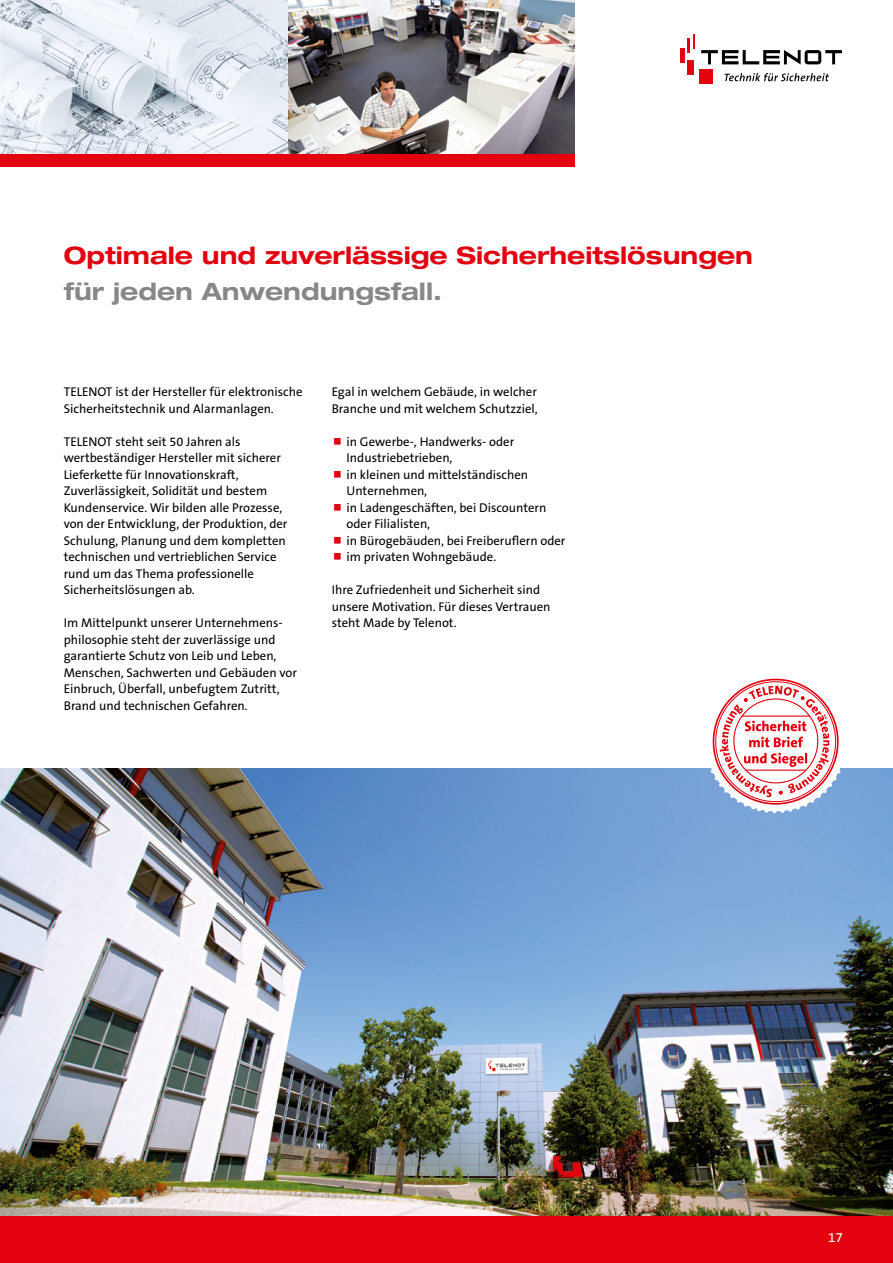
<style>
.page{position:relative;width:893px;height:1263px;background:#fff}
.page>*{position:absolute;margin:0;border:0;box-sizing:border-box;transform-origin:0 0}
.t1{font:700 expanded 24px "Helvetica Neue LT Pro";color:#e3000f}
.t2{font:700 expanded 24px "Helvetica Neue LT Pro";color:#878786}
.t3{font:13.5px "The Sans B Plus W5 Plain";color:#fff}
.t4{font:12.75px/16.5px "The Sans B Plus W5 Plain";color:#000}
</style>
<div class="page">
<div style="left:0;top:1215px;width:893px;height:48px;background:#e3000f"></div>
<div style="left:699px;top:69px;width:13px;height:15px;background:#e3000f"></div>
<hr style="left:680px;top:48px;width:4px;height:15px;background:#e3000f">
<hr style="left:687px;top:38px;width:3px;height:15px;background:#e3000f">
<svg style="left:693px;top:34px;width:1px;height:14px"></svg>
<div style="left:687px;top:60px;width:7px;height:15px;background:#e3000f"></div>
<svg style="left:724px;top:73px;width:105px;height:8px"></svg>
<svg style="left:701px;top:50px;width:141px;height:15px"></svg>
<img style="left:0;top:769px;width:893px;height:446px">
<div style="left:0;top:153px;width:574px;height:14px;background:#e3000f"></div>
<img style="left:287px;top:0;width:287px;height:153px">
<svg style="left:0;top:0;width:287px;height:153px"></svg>
<svg style="left:699px;top:678px;width:154px;height:140px"></svg>
<h1 class="t1" style="left:64px;top:240px;width:691px">Optimale und zuverlässige Sicherheitslösungen</h1>
<h1 class="t2" style="left:64px;top:276px;width:380px">für jeden Anwendungsfall.</h1>
<p class="t4" style="left:64px;top:384px;width:240px">TELENOT ist der Hersteller für elektronische<br>Sicherheitstechnik und Alarmanlagen.</p>
<p class="t4" style="left:64px;top:433px;width:225px">TELENOT steht seit 50 Jahren als wertbeständiger Hersteller mit sicherer Lieferkette für Innovationskraft, Zuverlässigkeit, Solidität und bestem Kundenservice. Wir bilden alle Prozesse, von der Entwicklung, der Produktion, der Schulung, Planung und dem kompletten technischen und vertrieblichen Service rund um das Thema professionelle Sicherheitslösungen ab.</p>
<p class="t4" style="left:64px;top:615px;width:235px">Im Mittelpunkt unserer Unternehmens&shy;philosophie steht der zuverlässige und garantierte Schutz von Leib und Leben, Menschen, Sachwerten und Gebäuden vor Einbruch, Überfall, unbefugtem Zutritt, Brand und technischen Gefahren.</p>
<p class="t4" style="left:332px;top:384px;width:208px">Egal in welchem Gebäude, in welcher<br>Branche und mit welchem Schutzziel,</p>
<p class="t4" style="left:347px;top:433px;width:220px">in Gewerbe-, Handwerks- oder<br>Industriebetrieben,<br>in kleinen und mittelständischen<br>Unternehmen,<br>in Ladengeschäften, bei Discountern oder Filialisten,<br>in Bürogebäuden, bei Freiberuflern oder im privaten Wohngebäude.</p>
<p class="t4" style="left:332px;top:582px;width:220px">Ihre Zufriedenheit und Sicherheit sind unsere Motivation. Für dieses Vertrauen steht Made by Telenot.</p>
<p class="t3" style="left:828px;top:1229px;width:16px">17</p>
</div>
